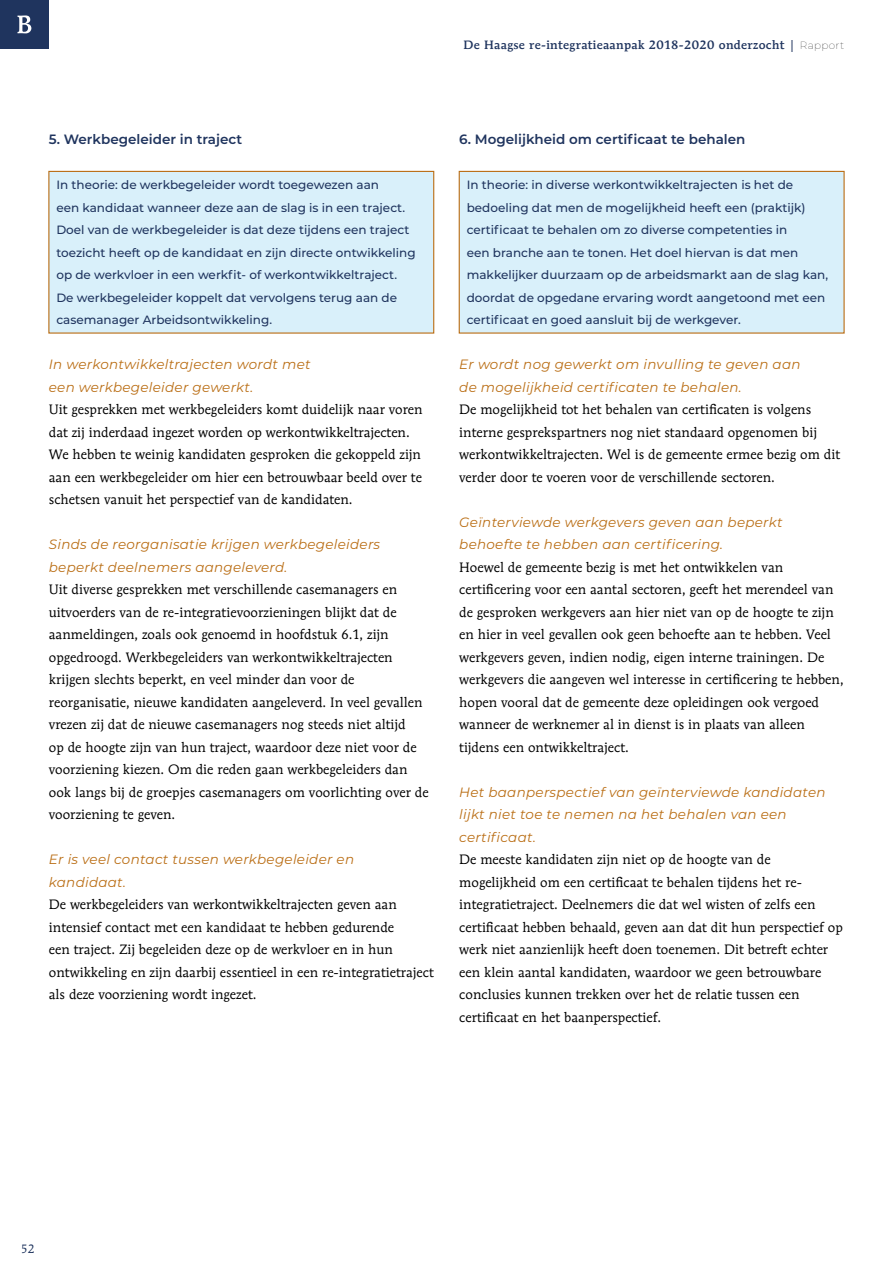
<style>
.page{position:relative;width:893px;height:1263px;background:#fff}
.page>*{position:absolute;margin:0;border:0;box-sizing:border-box;transform-origin:0 0}
.Brood_wit_na{font:13.5px/22.5px "Mendoza Roman Std";color:#000}
.Kop_4_zonder{font:italic 13.5px/22.5px "Montserrat";letter-spacing:.02em;color:#ba6e15}
.Brood_wit_na-2{font:600 13.5px "Montserrat";color:#1f345e}
.Kadertekst_enkel{font:500 12px/22.5px "Montserrat";color:#1f345e}
.t1{font:500 12px "Mendoza Roman Std";letter-spacing:.03em;color:#1f345e}
.t2{font:12px "Mendoza Roman Std";color:#1f345e}
.s1{font-family:"Montserrat";font-weight:100;font-size:10.5px;color:#000}
</style>
<div class="page">
<div style="left:0;top:0;width:49px;height:49px;background:#1f345e"></div>
<svg style="left:17px;top:15px;width:14px;height:18px"></svg>
<div style="left:48px;top:171px;width:386px;height:163px;background:#d9f0fa;border:1px solid #ba6e15"></div>
<div style="left:459px;top:171px;width:386px;height:163px;background:#d9f0fa;border:1px solid #ba6e15"></div>
<p class="t1" style="left:464px;top:37px;width:382px">De Haagse re-integratieaanpak 2018-2020 onderzocht | <span class="s1">Rapport</span></p>
<p class="Brood_wit_na-2" style="left:49px;top:130px;width:195px">5. Werkbegeleider in traject</p>
<p class="Kadertekst_enkel" style="left:56px;top:173px;width:361px">In theorie: de werkbegeleider wordt toegewezen aan<br>een kandidaat wanneer deze aan de slag is in een traject.<br>Doel van de werkbegeleider is dat deze tijdens een traject toezicht heeft op de kandidaat en zijn directe ontwikkeling op de werkvloer in een werkfit- of werkontwikkeltraject.<br>De werkbegeleider koppelt dat vervolgens terug aan de casemanager Arbeidsontwikkeling.</p>
<h4 class="Kop_4_zonder" style="left:49px;top:352px;width:263px">In werkontwikkeltrajecten wordt met een werkbegeleider gewerkt.</h4>
<p class="Brood_wit_na" style="left:49px;top:398px;width:375px">Uit gesprekken met werkbegeleiders komt duidelijk naar voren dat zij inderdaad ingezet worden op werkontwikkeltrajecten.<br>We hebben te weinig kandidaten gesproken die gekoppeld zijn aan een werkbegeleider om hier een betrouwbaar beeld over te schetsen vanuit het perspectief van de kandidaten.</p>
<h4 class="Kop_4_zonder" style="left:49px;top:532px;width:333px">Sinds de reorganisatie krijgen werkbegeleiders beperkt deelnemers aangeleverd.</h4>
<p class="Brood_wit_na" style="left:49px;top:578px;width:381px">Uit diverse gesprekken met verschillende casemanagers en uitvoerders van de re-integratievoorzieningen blijkt dat de aanmeldingen, zoals ook genoemd in hoofdstuk 6.1, zijn opgedroogd. Werkbegeleiders van werkontwikkeltrajecten krijgen slechts beperkt, en veel minder dan voor de reorganisatie, nieuwe kandidaten aangeleverd. In veel gevallen vrezen zij dat de nieuwe casemanagers nog steeds niet altijd<br>op de hoogte zijn van hun traject, waardoor deze niet voor de voorziening kiezen. Om die reden gaan werkbegeleiders dan ook langs bij de groepjes casemanagers om voorlichting over de voorziening te geven.</p>
<h4 class="Kop_4_zonder" style="left:49px;top:847px;width:307px">Er is veel contact tussen werkbegeleider en kandidaat.</h4>
<p class="Brood_wit_na" style="left:49px;top:893px;width:386px">De werkbegeleiders van werkontwikkeltrajecten geven aan intensief contact met een kandidaat te hebben gedurende<br>een traject. Zij begeleiden deze op de werkvloer en in hun ontwikkeling en zijn daarbij essentieel in een re-integratietraject als deze voorziening wordt ingezet.</p>
<p class="Brood_wit_na-2" style="left:459px;top:130px;width:288px">6. Mogelijkheid om certificaat te behalen</p>
<p class="Kadertekst_enkel" style="left:467px;top:173px;width:363px">In theorie: in diverse werkontwikkeltrajecten is het de bedoeling dat men de mogelijkheid heeft een (praktijk) certificaat te behalen om zo diverse competenties in<br>een branche aan te tonen. Het doel hiervan is dat men makkelijker duurzaam op de arbeidsmarkt aan de slag kan, doordat de opgedane ervaring wordt aangetoond met een certificaat en goed aansluit bij de werkgever.</p>
<h4 class="Kop_4_zonder" style="left:459px;top:352px;width:343px">Er wordt nog gewerkt om invulling te geven aan de mogelijkheid certificaten te behalen.</h4>
<p class="Brood_wit_na" style="left:459px;top:398px;width:382px">De mogelijkheid tot het behalen van certificaten is volgens interne gesprekspartners nog niet standaard opgenomen bij werkontwikkeltrajecten. Wel is de gemeente ermee bezig om dit verder door te voeren voor de verschillende sectoren.</p>
<h4 class="Kop_4_zonder" style="left:459px;top:510px;width:325px">Geïnterviewde werkgevers geven aan beperkt behoefte te hebben aan certificering.</h4>
<p class="Brood_wit_na" style="left:459px;top:555px;width:386px">Hoewel de gemeente bezig is met het ontwikkelen van certificering voor een aantal sectoren, geeft het merendeel van de gesproken werkgevers aan hier niet van op de hoogte te zijn en hier in veel gevallen ook geen behoefte aan te hebben. Veel werkgevers geven, indien nodig, eigen interne trainingen. De werkgevers die aangeven wel interesse in certificering te hebben, hopen vooral dat de gemeente deze opleidingen ook vergoed wanneer de werknemer al in dienst is in plaats van alleen tijdens een ontwikkeltraject.</p>
<h4 class="Kop_4_zonder" style="left:459px;top:780px;width:368px">Het baanperspectief van geïnterviewde kandidaten lijkt niet toe te nemen na het behalen van een certificaat.</h4>
<p class="Brood_wit_na" style="left:459px;top:848px;width:385px">De meeste kandidaten zijn niet op de hoogte van de mogelijkheid om een certificaat te behalen tijdens het re&shy;integratietraject. Deelnemers die dat wel wisten of zelfs een certificaat hebben behaald, geven aan dat dit hun perspectief op werk niet aanzienlijk heeft doen toenemen. Dit betreft echter een klein aantal kandidaten, waardoor we geen betrouwbare conclusies kunnen trekken over het de relatie tussen een certificaat en het baanperspectief.</p>
<p class="t2" style="left:21px;top:1241px;width:16px">52</p>
</div>
